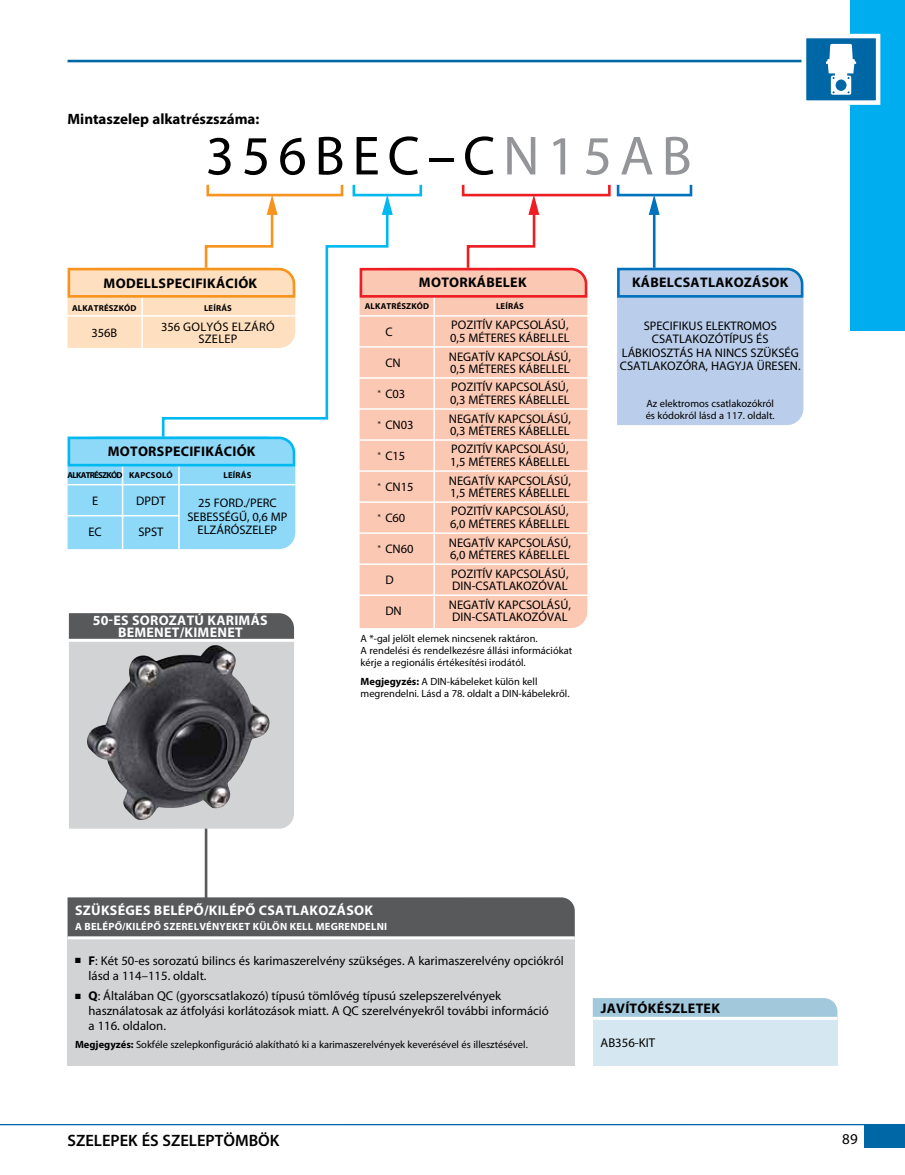
<style>
.page{position:relative;width:905px;height:1175px;background:#fff}
.page>*{position:absolute;margin:0;border:0;box-sizing:border-box;transform-origin:0 0}
.t1{font:55.5px "Myriad Pro";letter-spacing:.14em;color:#000}
.t2{font:600 16.5px "Myriad Pro";color:#000}
.t3{font:700 15px "Myriad Pro";color:#000}
.t4{font:15px "Myriad Pro";color:#000}
.t5{font:700 13.95px "Myriad Pro";letter-spacing:.02em;color:#000}
.t6{font:700 13.95px/12px "Myriad Pro";letter-spacing:.02em;color:#fff;text-align:center}
.t7{font:12.75px/15px "Myriad Pro";color:#000}
.t8{font:12.45px/13.5px "Myriad Pro";color:#000}
.t9{font:12.45px/12px "Myriad Pro";letter-spacing:.02em;color:#000;text-align:center}
.t10{font:10.5px/12px "Myriad Pro";color:#000}
.t11{font:700 10.5px "Myriad Pro";letter-spacing:.02em;color:#fff}
.t12{font:700 8.7px "Myriad Pro";letter-spacing:.02em;color:#000}
.t13{font:700 8.7px "Myriad Pro";letter-spacing:-.08em;color:#000}
.s1{color:#939598}
.s2{font-family:"Cronos Pro";font-weight:300;font-size:10.5px}
.s3{font-weight:700}
</style>
<div class="page">
<div style="left:851px;top:0;width:53px;height:330px;background:#00aeef"></div>
<div style="left:864px;top:1124px;width:40px;height:24px;background:#0067a6"></div>
<svg style="left:0;top:1124px;width:864px;height:1px"></svg>
<div style="left:206px;top:183px;width:137px;height:13px;border:3px solid #f7941e"></div>
<div style="left:352px;top:183px;width:70px;height:13px;border:3px solid #00b9f1"></div>
<div style="left:616px;top:183px;width:76px;height:13px;border:3px solid #0072bc"></div>
<div style="left:462px;top:183px;width:148px;height:13px;border:3px solid #ed1d24"></div>
<svg style="left:161px;top:245px;width:197px;height:190px"></svg>
<svg style="left:648px;top:195px;width:11px;height:20px"></svg>
<hr style="left:205px;top:819px;width:2px;height:82px;background:#58595b">
<hr style="left:653px;top:207px;width:2px;height:72px;background:#0072bc">
<svg style="left:67px;top:195px;width:229px;height:154px"></svg>
<div style="left:617px;top:266px;width:187px;height:159px;background:#bacdea"></div>
<div style="left:69px;top:642px;width:225px;height:186px;background:#d1d3d4"></div>
<svg style="left:69px;top:613px;width:225px;height:26px;background:#5b5c5e"></svg>
<div style="left:359px;top:299px;width:229px;height:329px;background:#fbc8b4"></div>
<hr style="left:433px;top:289px;width:2px;height:339px;background:#fff">
<hr style="left:359px;top:315px;width:229px;height:1px;background:#fff">
<hr style="left:359px;top:346px;width:229px;height:2px;background:#fff">
<hr style="left:359px;top:377px;width:229px;height:2px;background:#fff">
<hr style="left:359px;top:408px;width:229px;height:2px;background:#fff">
<hr style="left:359px;top:439px;width:229px;height:2px;background:#fff">
<hr style="left:359px;top:470px;width:229px;height:2px;background:#fff">
<hr style="left:359px;top:501px;width:229px;height:2px;background:#fff">
<hr style="left:359px;top:532px;width:229px;height:2px;background:#fff">
<hr style="left:359px;top:563px;width:229px;height:2px;background:#fff">
<hr style="left:359px;top:594px;width:229px;height:2px;background:#fff">
<svg style="left:358px;top:195px;width:230px;height:104px"></svg>
<svg style="left:67px;top:435px;width:229px;height:115px;background:#8dd8f8"></svg>
<img style="left:86px;top:645px;width:186px;height:175px">
<svg style="left:68px;top:32px;width:813px;height:75px"></svg>
<div style="left:68px;top:937px;width:506px;height:128px;background:#d1d3d4"></div>
<div style="left:68px;top:897px;width:506px;height:39px;background:#58595b"></div>
<hr style="left:68px;top:936px;width:506px;height:3px;background:#fff">
<div style="left:592px;top:1018px;width:245px;height:47px;background:#d5e7f0"></div>
<div style="left:592px;top:998px;width:245px;height:18px;background:#a1c8db"></div>
<hr style="left:592px;top:1016px;width:245px;height:3px;background:#fff">
<p class="t3" style="left:68px;top:109px;width:193px">Mintaszelep alkatrészszáma:</p>
<h1 class="t1" style="left:206px;top:122px;width:487px">356BEC–C<span class="s1">N15AB</span></h1>
<p class="t5" style="left:104px;top:274px;width:155px">MODELLSPECIFIKÁCIÓK</p>
<p class="t12" style="left:72px;top:302px;width:66px">ALKATRÉSZKÓD</p>
<p class="t12" style="left:204px;top:302px;width:29px">LEÍRÁS</p>
<p class="t8" style="left:91px;top:326px;width:27px">356B</p>
<p class="t9" style="left:161px;top:321px;width:115px">356 GOLYÓS ELZÁRÓ<br>SZELEP</p>
<p class="t5" style="left:108px;top:442px;width:149px">MOTORSPECIFIKÁCIÓK</p>
<p class="t13" style="left:68px;top:469px;width:107px">ALKATRÉSZKÓD KAPCSOLÓ</p>
<p class="t12" style="left:223px;top:469px;width:29px">LEÍRÁS</p>
<p class="t8" style="left:92px;top:493px;width:8px">E</p>
<p class="t8" style="left:136px;top:493px;width:31px">DPDT</p>
<p class="t8" style="left:187px;top:496px;width:101px;text-align:center">25 FORD./PERC<br>SEBESSÉGŰ, 0,6 MP</p>
<p class="t8" style="left:88px;top:525px;width:15px">EC</p>
<p class="t8" style="left:138px;top:525px;width:27px">SPST</p>
<p class="t8" style="left:198px;top:523px;width:81px">ELZÁRÓSZELEP</p>
<p class="t6" style="left:93px;top:613px;width:176px">50-ES SOROZATÚ KARIMÁS<br>BEMENET/KIMENET</p>
<p class="t5" style="left:419px;top:273px;width:109px">MOTORKÁBELEK</p>
<p class="t12" style="left:365px;top:300px;width:66px">ALKATRÉSZKÓD</p>
<p class="t12" style="left:496px;top:300px;width:29px">LEÍRÁS</p>
<p class="t8" style="left:385px;top:324px;width:9px">C</p>
<p class="t8" style="left:450px;top:318px;width:121px">POZITÍV KAPCSOLÁSÚ,<br>0,5 MÉTERES KÁBELLEL</p>
<p class="t8" style="left:385px;top:355px;width:17px">CN</p>
<p class="t8" style="left:449px;top:350px;width:124px;line-height:12px">NEGATÍV KAPCSOLÁSÚ,<br>0,5 MÉTERES KÁBELLEL</p>
<p class="t8" style="left:377px;top:386px;width:29px"><span class="s2">*</span> C03</p>
<p class="t8" style="left:450px;top:379px;width:121px">POZITÍV KAPCSOLÁSÚ,<br>0,3 MÉTERES KÁBELLEL</p>
<p class="t8" style="left:377px;top:417px;width:38px"><span class="s2">*</span> CN03</p>
<p class="t8" style="left:449px;top:412px;width:124px;line-height:12px">NEGATÍV KAPCSOLÁSÚ,<br>0,3 MÉTERES KÁBELLEL</p>
<p class="t8" style="left:377px;top:448px;width:29px"><span class="s2">*</span> C15</p>
<p class="t8" style="left:450px;top:441px;width:121px">POZITÍV KAPCSOLÁSÚ,<br>1,5 MÉTERES KÁBELLEL</p>
<p class="t8" style="left:377px;top:479px;width:38px"><span class="s2">*</span> CN15</p>
<p class="t8" style="left:449px;top:474px;width:124px;line-height:12px">NEGATÍV KAPCSOLÁSÚ,<br>1,5 MÉTERES KÁBELLEL</p>
<p class="t8" style="left:377px;top:510px;width:29px"><span class="s2">*</span> C60</p>
<p class="t8" style="left:450px;top:503px;width:121px">POZITÍV KAPCSOLÁSÚ,<br>6,0 MÉTERES KÁBELLEL</p>
<p class="t8" style="left:377px;top:541px;width:38px"><span class="s2">*</span> CN60</p>
<p class="t8" style="left:449px;top:536px;width:124px;line-height:12px">NEGATÍV KAPCSOLÁSÚ,<br>6,0 MÉTERES KÁBELLEL</p>
<p class="t8" style="left:385px;top:572px;width:10px">D</p>
<p class="t8" style="left:451px;top:567px;width:119px;line-height:12px">POZITÍV KAPCSOLÁSÚ,<br>DIN-CSATLAKOZÓVAL</p>
<p class="t8" style="left:385px;top:603px;width:18px">DN</p>
<p class="t8" style="left:449px;top:598px;width:124px;line-height:12px">NEGATÍV KAPCSOLÁSÚ,<br>DIN-CSATLAKOZÓVAL</p>
<p class="t10" style="left:360px;top:632px;width:213px">A *-gal jelölt elemek nincsenek raktáron.<br>A rendelési és rendelkezésre állási információkat kérje a regionális értékesítési irodától.</p>
<p class="t10" style="left:360px;top:675px;width:210px"><span class="s3">Megjegyzés:</span> A DIN-kábeleket külön kell megrendelni. Lásd a 78. oldalt a DIN-kábelekről.</p>
<p class="t5" style="left:632px;top:273px;width:158px">KÁBELCSATLAKOZÁSOK</p>
<p class="t8" style="left:619px;top:318px;width:182px;text-align:center">SPECIFIKUS ELEKTROMOS<br>CSATLAKOZÓTÍPUS ÉS<br>LÁBKIOSZTÁS HA NINCS SZÜKSÉG<br>CSATLAKOZÓRA, HAGYJA ÜRESEN.</p>
<p class="t10" style="left:645px;top:397px;width:130px">Az elektromos csatlakozókról és kódokról lásd a 117. oldalt.</p>
<p class="t6" style="left:75px;top:904px;width:299px">SZÜKSÉGES BELÉPŐ/KILÉPŐ CSATLAKOZÁSOK</p>
<p class="t11" style="left:75px;top:919px;width:313px">A BELÉPŐ/KILÉPŐ SZERELVÉNYEKET KÜLÖN KELL MEGRENDELNI</p>
<p class="t7" style="left:88px;top:953px;width:476px;text-indent:-13px">■ <span class="s3">F</span>: Két 50-es sorozatú bilincs és karimaszerelvény szükséges. A karimaszerelvény opciókról lásd a 114–115. oldalt.</p>
<p class="t7" style="left:88px;top:988px;width:462px;text-indent:-13px">■ <span class="s3">Q</span>: Általában QC (gyorscsatlakozó) típusú tömlővég típusú szelepszerelvények használatosak az átfolyási korlátozások miatt. A QC szerelvényekről további információ a 116. oldalon.</p>
<p class="t10" style="left:75px;top:1038px;width:454px"><span class="s3">Megjegyzés:</span> Sokféle szelepkonfiguráció alakítható ki a karimaszerelvények keverésével és illesztésével.</p>
<h2 class="t2" style="left:68px;top:1129px;width:213px">SZELEPEK ÉS SZELEPTÖMBÖK</h2>
<p class="t5" style="left:600px;top:999px;width:121px">JAVÍTÓKÉSZLETEK</p>
<p class="t7" style="left:600px;top:1034px;width:56px">AB356-KIT</p>
<p class="t4" style="left:842px;top:1129px;width:17px">89</p>
</div>
